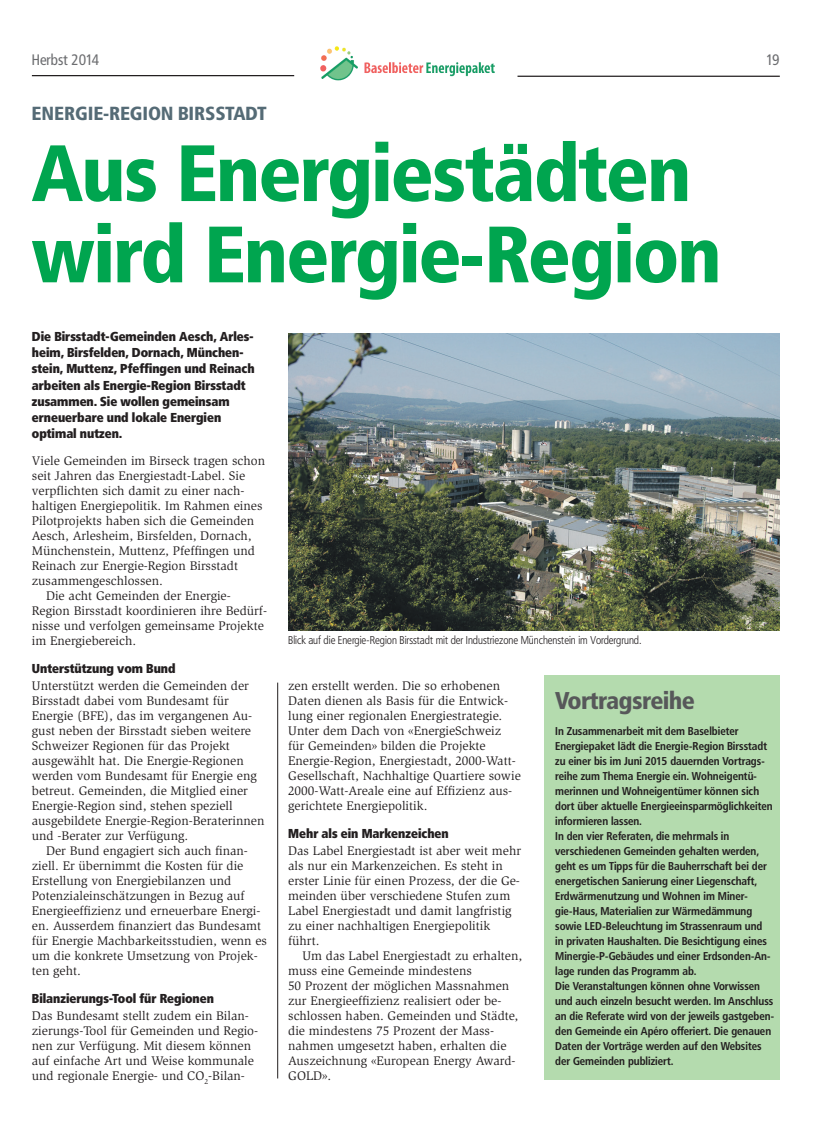
<style>
.page{position:relative;width:833px;height:1134px;background:#fff}
.page>*{position:absolute;margin:0;border:0;box-sizing:border-box;transform-origin:0 0}
.titel_2_65{font:900 78.75px/81.2px "Frutiger Condensed BQ";color:#00a54f}
.kaestli_titel_klein{font:900 24px "Frutiger Condensed BQ";color:#57585a}
.lead_1{font:900 18.75px "Frutiger Condensed BQ";letter-spacing:.02em;color:#556b76}
.t1{font:15px "Frutiger Condensed BQ";color:#6c6d70}
.grundschrift_ohne_ei{font:12.75px/15px "Slimbach";color:#231f20}
.grundschrift_mit_ein{font:12.75px/15px "Slimbach";color:#231f20}
.grundschrift_teaser{font:800 12.75px/16.2px "Frutiger Condensed BQ";color:#231f20}
.zwischentitel{font:800 12.75px "Frutiger Condensed BQ";color:#231f20}
.kaestli_text{font:700 11.25px/15px "Frutiger Condensed BQ";color:#231f20}
.legende{font:300 11.25px "Frutiger Condensed BQ";color:#231f20}
</style>
<div class="page">
<img style="left:320px;top:46px;width:174px;height:35px">
<hr style="left:32px;top:75px;width:262px;height:1px;background:#231f20">
<hr style="left:517px;top:76px;width:263px;height:1px;background:#231f20">
<hr style="left:277px;top:683px;width:1px;height:395px;background:#231f20">
<img style="left:288px;top:333px;width:492px;height:297px">
<div style="left:544px;top:675px;width:236px;height:405px;background:#b4dbae"></div>
<p class="t1" style="left:32px;top:50px;width:69px">Herbst 2014</p>
<p class="t1" style="left:765px;top:50px;width:16px">19</p>
<p class="lead_1" style="left:32px;top:102px;width:236px">ENERGIE-REGION BIRSSTADT</p>
<p class="titel_2_65" style="left:32px;top:132px;width:690px">Aus Energiestädten wird Energie-Region</p>
<p class="grundschrift_teaser" style="left:32px;top:328px;width:224px">Die Birsstadt-Gemeinden Aesch, Arles&shy;heim, Birsfelden, Dornach, München&shy;stein, Muttenz, Pfeffingen und Reinach arbeiten als Energie-Region Birsstadt zusammen. Sie wollen gemeinsam erneuerbare und lokale Energien optimal nutzen.</p>
<p class="grundschrift_ohne_ei" style="left:32px;top:453px;width:235px">Viele Gemeinden im Birseck tragen schon seit Jahren das Energiestadt-Label. Sie verpflichten sich damit zu einer nach&shy;haltigen Energiepolitik. Im Rahmen eines Pilotprojekts haben sich die Gemeinden Aesch, Arlesheim, Birsfelden, Dornach, Münchenstein, Muttenz, Pfeffingen und Reinach zur Energie-Region Birsstadt zusammengeschlossen.</p>
<p class="grundschrift_mit_ein" style="left:32px;top:588px;width:237px;text-indent:14px">Die acht Gemeinden der Energie-Region Birsstadt koordinieren ihre Bedürf&shy;nisse und verfolgen gemeinsame Projekte im Energiebereich.</p>
<p class="zwischentitel" style="left:32px;top:660px;width:145px">Unterstützung vom Bund</p>
<p class="grundschrift_ohne_ei" style="left:32px;top:678px;width:234px">Unterstützt werden die Gemeinden der Birsstadt dabei vom Bundesamt für Energie (BFE), das im vergangenen Au&shy;gust neben der Birsstadt sieben weitere Schweizer Regionen für das Projekt ausgewählt hat. Die Energie-Regionen werden vom Bundesamt für Energie eng betreut. Gemeinden, die Mitglied einer Energie-Region sind, stehen speziell ausgebildete Energie-Region-Beraterinnen und -Berater zur Verfügung.</p>
<p class="grundschrift_mit_ein" style="left:32px;top:843px;width:237px;text-indent:14px">Der Bund engagiert sich auch finan&shy;ziell. Er übernimmt die Kosten für die Erstellung von Energiebilanzen und Potenzialeinschätzungen in Bezug auf Energieeffizienz und erneuerbare Energi&shy;en. Ausserdem finanziert das Bundesamt für Energie Machbarkeitsstudien, wenn es um die konkrete Umsetzung von Projek&shy;ten geht.</p>
<p class="zwischentitel" style="left:32px;top:990px;width:184px">Bilanzierungs-Tool für Regionen</p>
<p class="grundschrift_ohne_ei" style="left:32px;top:1008px;width:227px">Das Bundesamt stellt zudem ein Bilan&shy;zierungs-Tool für Gemeinden und Regio&shy;nen zur Verfügung. Mit diesem können auf einfache Art und Weise kommunale und regionale Energie- und CO<sub>2</sub>-Bilan-</p>
<p class="legende" style="left:288px;top:634px;width:354px">Blick auf die Energie-Region Birsstadt mit der Industriezone Münchenstein im Vordergrund.</p>
<p class="grundschrift_ohne_ei" style="left:288px;top:678px;width:234px">zen erstellt werden. Die so erhobenen Daten dienen als Basis für die Entwick&shy;lung einer regionalen Energiestrategie.<br>Unter dem Dach von «EnergieSchweiz<br>für Gemeinden» bilden die Projekte Energie-Region, Energiestadt, 2000-Watt-Gesellschaft, Nachhaltige Quartiere sowie 2000-Watt-Areale eine auf Effizienz aus&shy;gerichtete Energiepolitik.</p>
<p class="zwischentitel" style="left:288px;top:825px;width:162px">Mehr als ein Markenzeichen</p>
<p class="grundschrift_ohne_ei" style="left:288px;top:843px;width:234px">Das Label Energiestadt ist aber weit mehr als nur ein Markenzeichen. Es steht in erster Linie für einen Prozess, der die Ge&shy;meinden über verschiedene Stufen zum Label Energiestadt und damit langfristig zu einer nachhaltigen Energiepolitik führt.</p>
<p class="grundschrift_mit_ein" style="left:288px;top:948px;width:235px;text-indent:14px">Um das Label Energiestadt zu erhalten, muss eine Gemeinde mindestens<br>50 Prozent der möglichen Massnahmen zur Energieeffizienz realisiert oder be&shy;schlossen haben. Gemeinden und Städte, die mindestens 75 Prozent der Mass&shy;nahmen umgesetzt haben, erhalten die Auszeichnung «European Energy Award-GOLD».</p>
<p class="kaestli_titel_klein" style="left:555px;top:686px;width:141px">Vortragsreihe</p>
<p class="kaestli_text" style="left:555px;top:724px;width:219px">In Zusammenarbeit mit dem Baselbieter Energiepaket lädt die Energie-Region Birsstadt zu einer bis im Juni 2015 dauernden Vortrags&shy;reihe zum Thema Energie ein. Wohneigentü&shy;merinnen und Wohneigentümer können sich dort über aktuelle Energieeinsparmöglichkeiten informieren lassen.</p>
<p class="kaestli_text" style="left:555px;top:829px;width:217px">In den vier Referaten, die mehrmals in verschiedenen Gemeinden gehalten werden, geht es um Tipps für die Bauherrschaft bei der energetischen Sanierung einer Liegenschaft, Erdwärmenutzung und Wohnen im Miner&shy;gie-Haus, Materialien zur Wärmedämmung sowie LED-Beleuchtung im Strassenraum und in privaten Haushalten. Die Besichtigung eines Minergie-P-Gebäudes und einer Erdsonden-An&shy;lage runden das Programm ab.</p>
<p class="kaestli_text" style="left:555px;top:979px;width:220px">Die Veranstaltungen können ohne Vorwissen und auch einzeln besucht werden. Im Anschluss an die Referate wird von der jeweils gastgeben&shy;den Gemeinde ein Apéro offeriert. Die genauen Daten der Vorträge werden auf den Websites der Gemeinden publiziert.</p>
</div>
